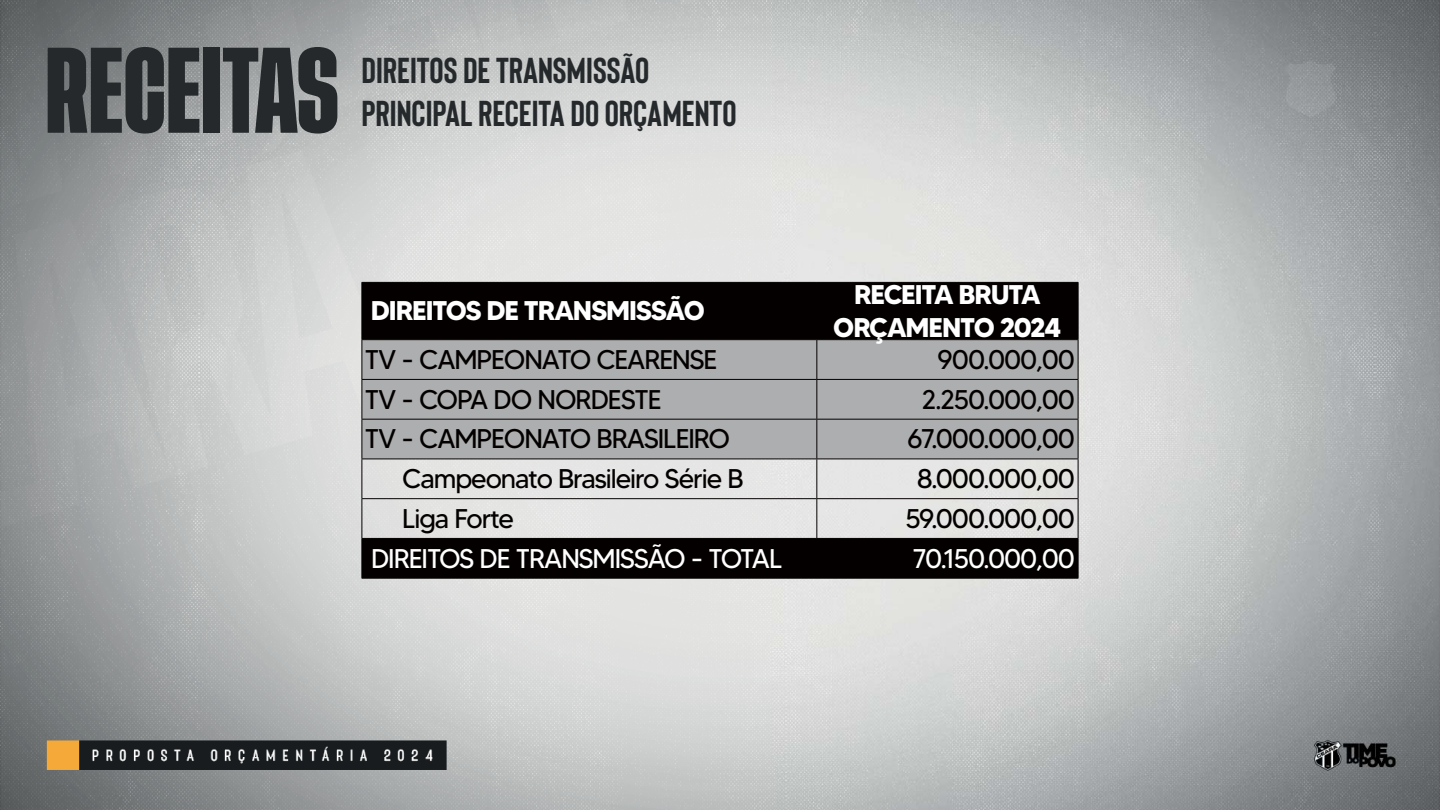
<style>
.page{position:relative;width:1440px;height:810px;background:#fff}
.page>*{position:absolute;margin:0;border:0;box-sizing:border-box;transform-origin:0 0}
.t1{font:700 90px "Tusker Grotesk 4700";color:#25292b}
.t2{font:700 36px/43.2px "Bison";color:#25292b}
.t3{font:27px "MADETOMMY";letter-spacing:-.04em;color:#040000}
.t4{font:700 27px/32.4px "MADETOMMY";letter-spacing:-.04em;color:#fff;text-align:center}
.t5{font:27px "MADETOMMY";letter-spacing:-.04em;color:#fff}
</style>
<div class="page">
<img style="left:0;top:0;width:1440px;height:810px">
<svg style="left:363px;top:283px;width:715px;height:295px;background:#686665"></svg>
<div style="left:363px;top:340px;width:715px;height:119px;background:#acaeaf"></div>
<hr style="left:362px;top:282px;width:455px;height:1px;background:#040000">
<hr style="left:362px;top:283px;width:1px;height:56px;background:#040000">
<hr style="left:817px;top:282px;width:261px;height:1px;background:#040000">
<hr style="left:816px;top:283px;width:1px;height:56px;background:#040000">
<hr style="left:1078px;top:283px;width:1px;height:56px;background:#040000">
<hr style="left:362px;top:339px;width:455px;height:1px;background:#040000">
<hr style="left:362px;top:340px;width:1px;height:39px;background:#040000">
<hr style="left:817px;top:339px;width:261px;height:1px;background:#040000">
<hr style="left:816px;top:340px;width:1px;height:39px;background:#040000">
<hr style="left:1078px;top:340px;width:1px;height:39px;background:#040000">
<hr style="left:362px;top:379px;width:455px;height:1px;background:#040000">
<hr style="left:362px;top:380px;width:1px;height:39px;background:#040000">
<hr style="left:817px;top:379px;width:261px;height:1px;background:#040000">
<hr style="left:816px;top:380px;width:1px;height:39px;background:#040000">
<hr style="left:1078px;top:380px;width:1px;height:39px;background:#040000">
<hr style="left:362px;top:419px;width:455px;height:1px;background:#040000">
<hr style="left:362px;top:420px;width:1px;height:39px;background:#040000">
<hr style="left:817px;top:419px;width:261px;height:1px;background:#040000">
<hr style="left:816px;top:420px;width:1px;height:39px;background:#040000">
<hr style="left:1078px;top:420px;width:1px;height:39px;background:#040000">
<hr style="left:362px;top:459px;width:455px;height:1px;background:#040000">
<hr style="left:362px;top:459px;width:1px;height:39px;background:#040000">
<hr style="left:817px;top:459px;width:261px;height:1px;background:#040000">
<hr style="left:816px;top:459px;width:1px;height:39px;background:#040000">
<hr style="left:1078px;top:459px;width:1px;height:39px;background:#040000">
<hr style="left:362px;top:498px;width:455px;height:1px;background:#040000">
<hr style="left:362px;top:499px;width:1px;height:39px;background:#040000">
<hr style="left:817px;top:498px;width:261px;height:1px;background:#040000">
<hr style="left:816px;top:499px;width:1px;height:39px;background:#040000">
<hr style="left:1078px;top:499px;width:1px;height:39px;background:#040000">
<hr style="left:362px;top:538px;width:455px;height:1px;background:#040000">
<hr style="left:362px;top:539px;width:1px;height:39px;background:#040000">
<hr style="left:817px;top:538px;width:261px;height:1px;background:#040000">
<hr style="left:816px;top:539px;width:1px;height:39px;background:#040000">
<hr style="left:1078px;top:539px;width:1px;height:39px;background:#040000">
<hr style="left:362px;top:578px;width:716px;height:1px;background:#040000">
<h1 class="t1" style="left:45px;top:47px;width:296px">RECEITAS</h1>
<h2 class="t2" style="left:362px;top:47px;width:377px">DIREITOS DE TRANSMISSÃO<br>PRINCIPAL RECEITA DO ORÇAMENTO</h2>
<p class="t4" style="left:371px;top:298px;width:335px">DIREITOS DE TRANSMISSÃO</p>
<p class="t4" style="left:833px;top:282px;width:230px">RECEITA BRUTA<br>ORÇAMENTO 2024</p>
<p class="t3" style="left:365px;top:350px;width:354px">TV - CAMPEONATO CEARENSE</p>
<p class="t3" style="left:937px;top:350px;width:139px">900.000,00</p>
<p class="t3" style="left:365px;top:390px;width:298px">TV - COPA DO NORDESTE</p>
<p class="t3" style="left:922px;top:390px;width:155px">2.250.000,00</p>
<p class="t3" style="left:365px;top:429px;width:367px">TV - CAMPEONATO BRASILEIRO</p>
<p class="t3" style="left:907px;top:429px;width:169px">67.000.000,00</p>
<p class="t3" style="left:402px;top:469px;width:343px">Campeonato Brasileiro Série B</p>
<p class="t3" style="left:917px;top:469px;width:160px">8.000.000,00</p>
<p class="t3" style="left:402px;top:509px;width:113px">Liga Forte</p>
<p class="t3" style="left:905px;top:509px;width:171px">59.000.000,00</p>
<p class="t5" style="left:371px;top:549px;width:413px">DIREITOS DE TRANSMISSÃO - TOTAL</p>
<p class="t5" style="left:913px;top:549px;width:164px">70.150.000,00</p>
</div>
